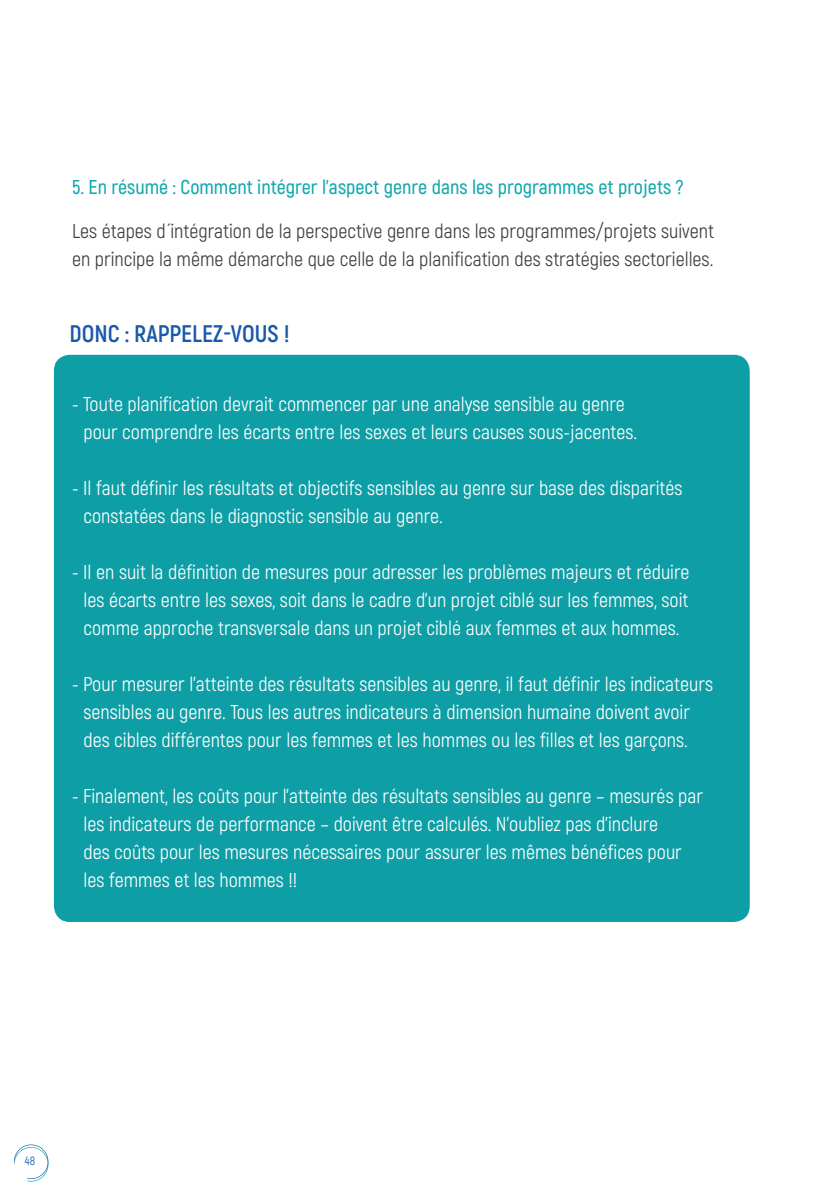
<style>
.page{position:relative;width:840px;height:1191px;background:#fff}
.page>*{position:absolute;margin:0;border:0;box-sizing:border-box;transform-origin:0 0}
.t1{font:700 24px "Akrobat";color:#1859a9}
.t2{font:20px/28px "Akrobat";color:#fff}
.t3{font:20px/28px "Akrobat";color:#414042}
.t4{font:600 20px "Akrobat";color:#12a8ad}
.t5{font:12px "Akrobat";color:#1859a9}
</style>
<div class="page">
<svg style="left:14px;top:1144px;width:34px;height:37px"></svg>
<div style="left:54px;top:355px;width:695px;height:567px;background:#0e9ea5;border-radius:16px"></div>
<p class="t4" style="left:72px;top:175px;width:612px">5. En résumé : Comment intégrer l’aspect genre dans les programmes et projets ?</p>
<p class="t3" style="left:72px;top:217px;width:643px">Les étapes d ́intégration de la perspective genre dans les programmes/projets suivent en principe la même démarche que celle de la planification des stratégies sectorielles.</p>
<p class="t1" style="left:69px;top:319px;width:222px">DONC : RAPPELEZ-VOUS !</p>
<p class="t2" style="left:83px;top:390px;width:555px;text-indent:-11px">- Toute planification devrait commencer par une analyse sensible au genre pour comprendre les écarts entre les sexes et leurs causes sous-jacentes.</p>
<p class="t2" style="left:83px;top:474px;width:600px;text-indent:-11px">- Il faut définir les résultats et objectifs sensibles au genre sur base des disparités constatées dans le diagnostic sensible au genre.</p>
<p class="t2" style="left:72px;top:558px;width:618px;text-align:center">- Il en suit la définition de mesures pour adresser les problèmes majeurs et réduire les écarts entre les sexes, soit dans le cadre d’un projet ciblé sur les femmes, soit comme approche transversale dans un projet ciblé aux femmes et aux hommes.</p>
<p class="t2" style="left:83px;top:670px;width:631px;text-indent:-11px">- Pour mesurer l’atteinte des résultats sensibles au genre, il faut définir les indicateurs sensibles au genre. Tous les autres indicateurs à dimension humaine doivent avoir des cibles différentes pour les femmes et les hommes ou les filles et les garçons.</p>
<p class="t2" style="left:83px;top:782px;width:621px;text-indent:-11px">- Finalement, les coûts pour l’atteinte des résultats sensibles au genre – mesurés par les indicateurs de performance – doivent être calculés. N’oubliez pas d’inclure<br>des coûts pour les mesures nécessaires pour assurer les mêmes bénéfices pour les femmes et les hommes !!</p>
<p class="t5" style="left:25px;top:1154px;width:12px">48</p>
</div>
